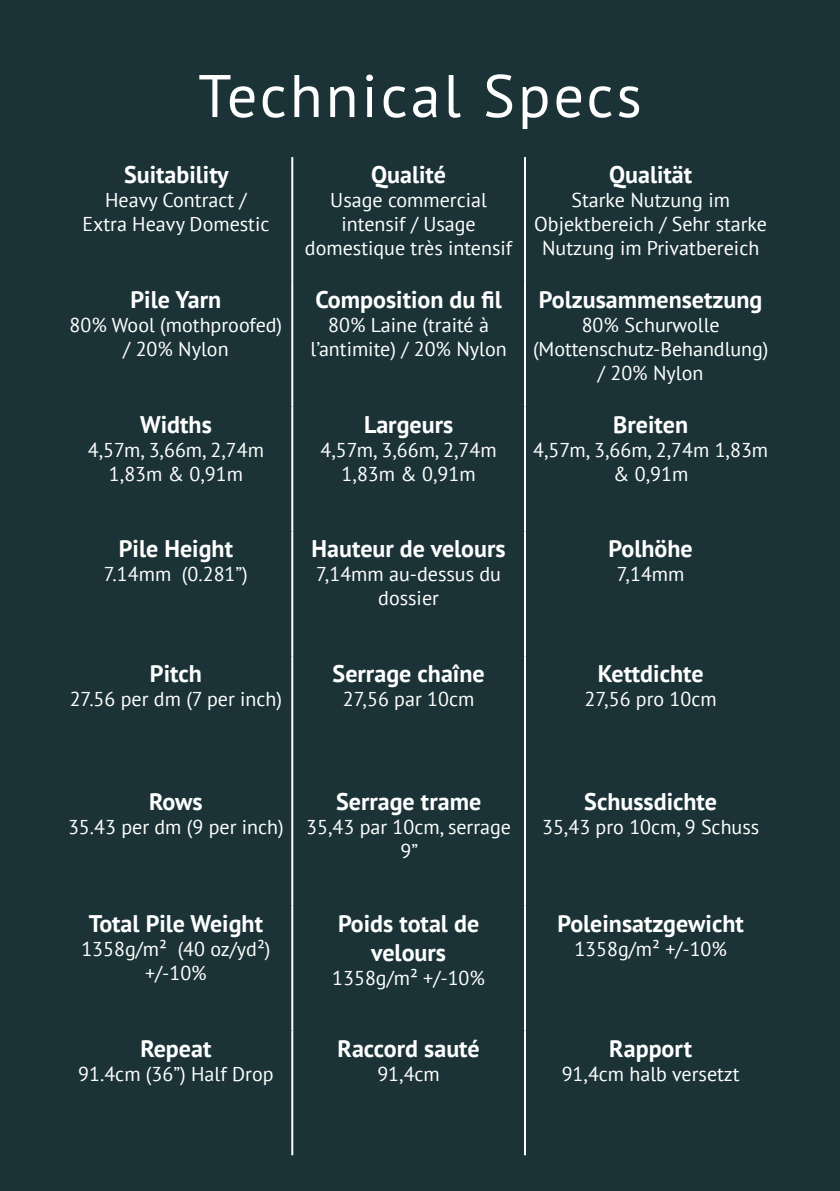
<style>
.page{position:relative;width:840px;height:1191px;background:#fff}
.page>*{position:absolute;margin:0;border:0;box-sizing:border-box;transform-origin:0 0}
.t1{font:60px "PT Sans";letter-spacing:.05em;color:#fff}
.t2{font:700 24px/28.8px "PT Sans";color:#fff;text-align:center}
.t3{font:20px/24px "PT Sans";color:#fff;text-align:center}
</style>
<div class="page">
<div style="left:0;top:0;width:839px;height:1191px;background:#1b3336"></div>
<hr style="left:291px;top:157px;width:2px;height:125px;background:#fff">
<hr style="left:523px;top:157px;width:2px;height:125px;background:#fff">
<hr style="left:291px;top:282px;width:2px;height:124px;background:#fff">
<hr style="left:523px;top:282px;width:2px;height:124px;background:#fff">
<hr style="left:291px;top:406px;width:2px;height:125px;background:#fff">
<hr style="left:523px;top:406px;width:2px;height:125px;background:#fff">
<hr style="left:291px;top:531px;width:2px;height:125px;background:#fff">
<hr style="left:523px;top:531px;width:2px;height:125px;background:#fff">
<hr style="left:291px;top:656px;width:2px;height:125px;background:#fff">
<hr style="left:523px;top:656px;width:2px;height:125px;background:#fff">
<hr style="left:291px;top:781px;width:2px;height:124px;background:#fff">
<hr style="left:523px;top:781px;width:2px;height:124px;background:#fff">
<hr style="left:291px;top:905px;width:2px;height:125px;background:#fff">
<hr style="left:523px;top:905px;width:2px;height:125px;background:#fff">
<hr style="left:291px;top:1030px;width:2px;height:125px;background:#fff">
<hr style="left:523px;top:1030px;width:2px;height:125px;background:#fff">
<h1 class="t1" style="left:198px;top:57px;width:445px">Technical Specs</h1>
<p class="t2" style="left:124px;top:160px;width:106px">Suitability</p>
<p class="t3" style="left:82px;top:188px;width:188px">Heavy Contract /<br>Extra Heavy Domestic</p>
<p class="t2" style="left:130px;top:285px;width:92px">Pile Yarn</p>
<p class="t3" style="left:70px;top:312px;width:214px">80% Wool (mothproofed) / 20% Nylon</p>
<p class="t2" style="left:140px;top:410px;width:73px">Widths</p>
<p class="t3" style="left:88px;top:437px;width:177px">4,57m, 3,66m, 2,74m<br>1,83m &amp; 0,91m</p>
<p class="t2" style="left:119px;top:534px;width:116px">Pile Height</p>
<p class="t3" style="left:104px;top:562px;width:145px">7.14mm (0.281”)</p>
<p class="t2" style="left:150px;top:659px;width:53px">Pitch</p>
<p class="t3" style="left:70px;top:686px;width:214px">27.56 per dm (7 per inch)</p>
<p class="t2" style="left:371px;top:160px;width:76px">Qualité</p>
<p class="t3" style="left:305px;top:188px;width:209px">Usage commercial intensif / Usage domestique très intensif</p>
<p class="t2" style="left:315px;top:285px;width:188px">Composition du fil</p>
<p class="t3" style="left:310px;top:312px;width:198px">80% Laine (traité à l’antimite) / 20% Nylon</p>
<p class="t2" style="left:364px;top:409px;width:91px">Largeurs</p>
<p class="t3" style="left:320px;top:437px;width:177px">4,57m, 3,66m, 2,74m<br>1,83m &amp; 0,91m</p>
<p class="t2" style="left:608px;top:160px;width:85px">Qualität</p>
<p class="t3" style="left:534px;top:188px;width:234px">Starke Nutzung im<br>Objektbereich / Sehr starke<br>Nutzung im Privatbereich</p>
<p class="t2" style="left:538px;top:285px;width:225px">Polzusammensetzung</p>
<p class="t3" style="left:532px;top:312px;width:237px">80% Schurwolle (Mottenschutz-Behandlung) / 20% Nylon</p>
<p class="t2" style="left:613px;top:409px;width:76px">Breiten</p>
<p class="t3" style="left:533px;top:437px;width:236px">4,57m, 3,66m, 2,74m 1,83m &amp; 0,91m</p>
<p class="t2" style="left:311px;top:534px;width:195px">Hauteur de velours</p>
<p class="t3" style="left:316px;top:562px;width:186px">7,14mm au-dessus du dossier</p>
<p class="t2" style="left:608px;top:534px;width:86px">Polhöhe</p>
<p class="t3" style="left:616px;top:562px;width:69px">7,14mm</p>
<p class="t2" style="left:332px;top:659px;width:153px">Serrage chaîne</p>
<p class="t3" style="left:343px;top:686px;width:133px">27,56 par 10cm</p>
<p class="t2" style="left:597px;top:659px;width:107px">Kettdichte</p>
<p class="t3" style="left:584px;top:686px;width:133px">27,56 pro 10cm</p>
<p class="t2" style="left:149px;top:787px;width:55px">Rows</p>
<p class="t3" style="left:68px;top:815px;width:217px">35.43 per dm (9 per inch)</p>
<p class="t2" style="left:89px;top:908px;width:176px">Total Pile Weight</p>
<p class="t3" style="left:81px;top:936px;width:190px">1358g/m² (40 oz/yd²) +/-10%</p>
<p class="t2" style="left:140px;top:1033px;width:72px">Repeat</p>
<p class="t3" style="left:78px;top:1061px;width:197px">91.4cm (36”) Half Drop</p>
<p class="t2" style="left:336px;top:787px;width:147px">Serrage trame</p>
<p class="t3" style="left:306px;top:815px;width:206px">35,43 par 10cm, serrage<br>9”</p>
<p class="t2" style="left:338px;top:908px;width:143px">Poids total de velours</p>
<p class="t3" style="left:332px;top:965px;width:154px">1358g/m² +/-10%</p>
<p class="t2" style="left:337px;top:1033px;width:144px">Raccord sauté</p>
<p class="t3" style="left:377px;top:1061px;width:64px">91,4cm</p>
<p class="t2" style="left:584px;top:787px;width:134px">Schussdichte</p>
<p class="t3" style="left:542px;top:815px;width:218px">35,43 pro 10cm, 9 Schuss</p>
<p class="t2" style="left:557px;top:908px;width:188px">Poleinsatzgewicht</p>
<p class="t3" style="left:574px;top:936px;width:154px">1358g/m² +/-10%</p>
<p class="t2" style="left:609px;top:1033px;width:84px">Rapport</p>
<p class="t3" style="left:561px;top:1061px;width:179px">91,4cm halb versetzt</p>
</div>
